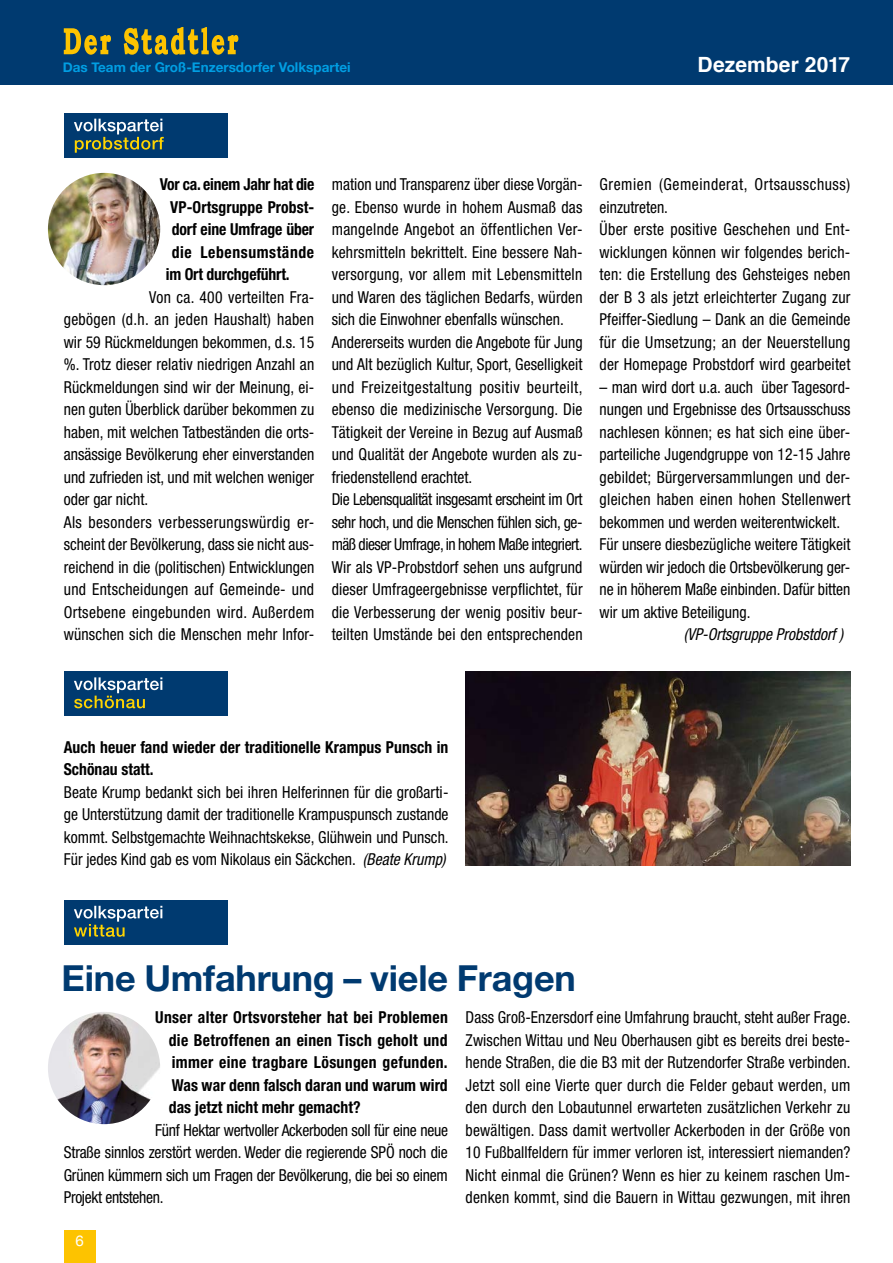
<style>
.page{position:relative;width:893px;height:1263px;background:#fff}
.page>*{position:absolute;margin:0;border:0;box-sizing:border-box;transform-origin:0 0}
.Head{font:700 36px "Helvetica Neue LT Std";letter-spacing:-.005em;color:#003a70}
.t1{font:700 21px "Helvetica";letter-spacing:.01em;color:#fff}
.Copy_2017{font:condensed 16.5px/22.5px "Helvetica Neue LT Std";color:#000;text-align:justify;scale:.95 1}
.Copy_2017-2{font:700 condensed 16.5px/22.5px "Helvetica Neue LT Std";letter-spacing:.005em;color:#000;scale:.95 1}
.Copy_2017-3{font:condensed 16.5px/22.5px "Helvetica Neue LT Std";letter-spacing:.035em;color:#000;scale:.95 1}
.Copy_2017-4{font:italic condensed 16.5px "Helvetica Neue LT Std";color:#000;scale:.95 1}
.Copy_2017-5{font:700 condensed 16.5px "Helvetica Neue LT Std";letter-spacing:-.015em;color:#000;scale:.95 1}
.Copy_2017-6{font:700 condensed 16.5px "Helvetica Neue LT Std";letter-spacing:.035em;color:#000;scale:.95 1}
.t2{font:15px "Helvetica Neue";color:#fff}
.t3{font:700 13.5px "Helvetica Neue";color:#009ee3}
.s1{font-style:italic}
</style>
<div class="page">
<div style="left:0;top:0;width:893px;height:85px;background:#003a70"></div>
<div style="left:64px;top:113px;width:164px;height:44px;background:#003a70"></div>
<svg style="left:74px;top:119px;width:90px;height:34px"></svg>
<div style="left:64px;top:671px;width:164px;height:45px;background:#003a70"></div>
<svg style="left:74px;top:677px;width:88px;height:31px"></svg>
<img style="left:466px;top:671px;width:384px;height:194px">
<div style="left:64px;top:1231px;width:31px;height:32px;background:#fdc300"></div>
<svg style="left:64px;top:28px;width:47px;height:27px"></svg>
<svg style="left:124px;top:27px;width:114px;height:28px"></svg>
<div style="left:64px;top:900px;width:164px;height:44px;background:#003a70"></div>
<svg style="left:74px;top:906px;width:88px;height:31px"></svg>
<img style="left:48px;top:173px;width:112px;height:112px;border-radius:56px">
<img style="left:48px;top:1012px;width:112px;height:112px;border-radius:56px">
<p class="t3" style="left:63px;top:57px;width:289px">Das Team der Groß-Enzersdorfer Volkspartei</p>
<p class="t1" style="left:698px;top:48px;width:154px">Dezember 2017</p>
<p class="Copy_2017-5" style="left:160px;top:175px;width:164px">Vor ca. einem Jahr hat die</p>
<p class="Copy_2017-2" style="left:170px;top:196px;width:153px">VP-Ortsgruppe Probst-</p>
<p class="Copy_2017-2" style="left:172px;top:218px;width:151px">dorf eine Umfrage über</p>
<p class="Copy_2017-6" style="left:172px;top:242px;width:151px">die Lebensumstände</p>
<p class="Copy_2017-2" style="left:166px;top:263px;width:132px">im Ort durchgeführt.</p>
<p class="Copy_2017" style="left:64px;top:286px;width:265px;text-indent:86px">Von ca. 400 verteilten Fra&shy;gebögen (d.h. an jeden Haushalt) haben wir 59 Rückmeldungen bekommen, d.s. 15 %. Trotz dieser relativ niedrigen Anzahl an Rückmeldungen sind wir der Meinung, ei&shy;nen guten Überblick darüber bekommen zu haben, mit welchen Tatbeständen die orts&shy;ansässige Bevölkerung eher einverstanden und zufrieden ist, und mit welchen weniger oder gar nicht.</p>
<p class="Copy_2017" style="left:64px;top:511px;width:265px">Als besonders verbesserungswürdig er&shy;scheint der Bevölkerung, dass sie nicht aus&shy;reichend in die (politischen) Entwicklungen und Entscheidungen auf Gemeinde- und Ortsebene eingebunden wird. Außerdem wünschen sich die Menschen mehr Infor-</p>
<p class="Copy_2017" style="left:332px;top:173px;width:266px">mation und Transparenz über diese Vorgän&shy;ge. Ebenso wurde in hohem Ausmaß das mangelnde Angebot an öffentlichen Ver&shy;kehrsmitteln bekrittelt. Eine bessere Nah&shy;versorgung, vor allem mit Lebensmitteln und Waren des täglichen Bedarfs, würden sich die Einwohner ebenfalls wünschen.</p>
<p class="Copy_2017" style="left:332px;top:331px;width:266px">Andererseits wurden die Angebote für Jung und Alt bezüglich Kultur, Sport, Geselligkeit und Freizeitgestaltung positiv beurteilt, ebenso die medizinische Versorgung. Die Tätigkeit der Vereine in Bezug auf Ausmaß und Qualität der Angebote wurden als zu&shy;friedenstellend erachtet.</p>
<p class="Copy_2017" style="left:332px;top:488px;width:266px">Die Lebensqualität insgesamt erscheint im Ort sehr hoch, und die Menschen fühlen sich, ge&shy;mäß dieser Umfrage, in hohem Maße integriert.</p>
<p class="Copy_2017" style="left:332px;top:556px;width:266px">Wir als VP-Probstdorf sehen uns aufgrund dieser Umfrageergebnisse verpflichtet, für die Verbesserung der wenig positiv beur&shy;teilten Umstände bei den entsprechenden</p>
<p class="Copy_2017-3" style="left:600px;top:173px;width:265px">Gremien (Gemeinderat, Ortsausschuss) einzutreten.</p>
<p class="Copy_2017" style="left:600px;top:218px;width:266px">Über erste positive Geschehen und Ent&shy;wicklungen können wir folgendes berich&shy;ten: die Erstellung des Gehsteiges neben der B 3 als jetzt erleichterter Zugang zur Pfeiffer-Siedlung – Dank an die Gemeinde für die Umsetzung; an der Neuerstellung der Homepage Probstdorf wird gearbeitet</p>
<p class="Copy_2017" style="left:600px;top:376px;width:266px">– man wird dort u.a. auch über Tagesord&shy;nungen und Ergebnisse des Ortsausschuss nachlesen können; es hat sich eine über&shy;parteiliche Jugendgruppe von 12-15 Jahre gebildet; Bürgerversammlungen und der&shy;gleichen haben einen hohen Stellenwert bekommen und werden weiterentwickelt.</p>
<p class="Copy_2017" style="left:600px;top:533px;width:266px">Für unsere diesbezügliche weitere Tätigkeit würden wir jedoch die Ortsbevölkerung ger&shy;ne in höherem Maße einbinden. Dafür bitten wir um aktive Beteiligung.</p>
<p class="Copy_2017-4" style="left:684px;top:625px;width:169px">(VP-Ortsgruppe Probstdorf )</p>
<p class="Copy_2017-2" style="left:64px;top:736px;width:406px">Auch heuer fand wieder der traditionelle Krampus Punsch in<br>Schönau statt.</p>
<p class="Copy_2017" style="left:64px;top:781px;width:407px">Beate Krump bedankt sich bei ihren Helferinnen für die großarti&shy;ge Unterstützung damit der traditionelle Krampuspunsch zustande kommt. Selbstgemachte Weihnachtskekse, Glühwein und Punsch.<br>Für jedes Kind gab es vom Nikolaus ein Säckchen. <span class="s1">(Beate Krump)</span></p>
<p class="Head" style="left:62px;top:956px;width:516px">Eine Umfahrung – viele Fragen</p>
<p class="Copy_2017-2" style="left:169px;top:1006px;width:295px;text-align:justify;text-indent:-14px">Unser alter Ortsvorsteher hat bei Problemen die Betroffenen an einen Tisch geholt und immer eine tragbare Lösungen gefunden.<br>Was war denn falsch daran und warum wird das jetzt nicht mehr gemacht?</p>
<p class="Copy_2017" style="left:64px;top:1118px;width:406px;text-indent:92px">Fünf Hektar wertvoller Ackerboden soll für eine neue Straße sinnlos zerstört werden. Weder die regierende SPÖ noch die Grünen kümmern sich um Fragen der Bevölkerung, die bei so einem Projekt entstehen.</p>
<p class="t2" style="left:75px;top:1230px;width:10px">6</p>
<p class="Copy_2017" style="left:466px;top:1006px;width:407px">Dass Groß-Enzersdorf eine Umfahrung braucht, steht außer Frage.<br>Zwischen Wittau und Neu Oberhausen gibt es bereits drei beste&shy;hende Straßen, die die B3 mit der Rutzendorfer Straße verbinden.<br>Jetzt soll eine Vierte quer durch die Felder gebaut werden, um den durch den Lobautunnel erwarteten zusätzlichen Verkehr zu bewältigen. Dass damit wertvoller Ackerboden in der Größe von 10 Fußballfeldern für immer verloren ist, interessiert niemanden?<br>Nicht einmal die Grünen? Wenn es hier zu keinem raschen Um&shy;denken kommt, sind die Bauern in Wittau gezwungen, mit ihren</p>
</div>
